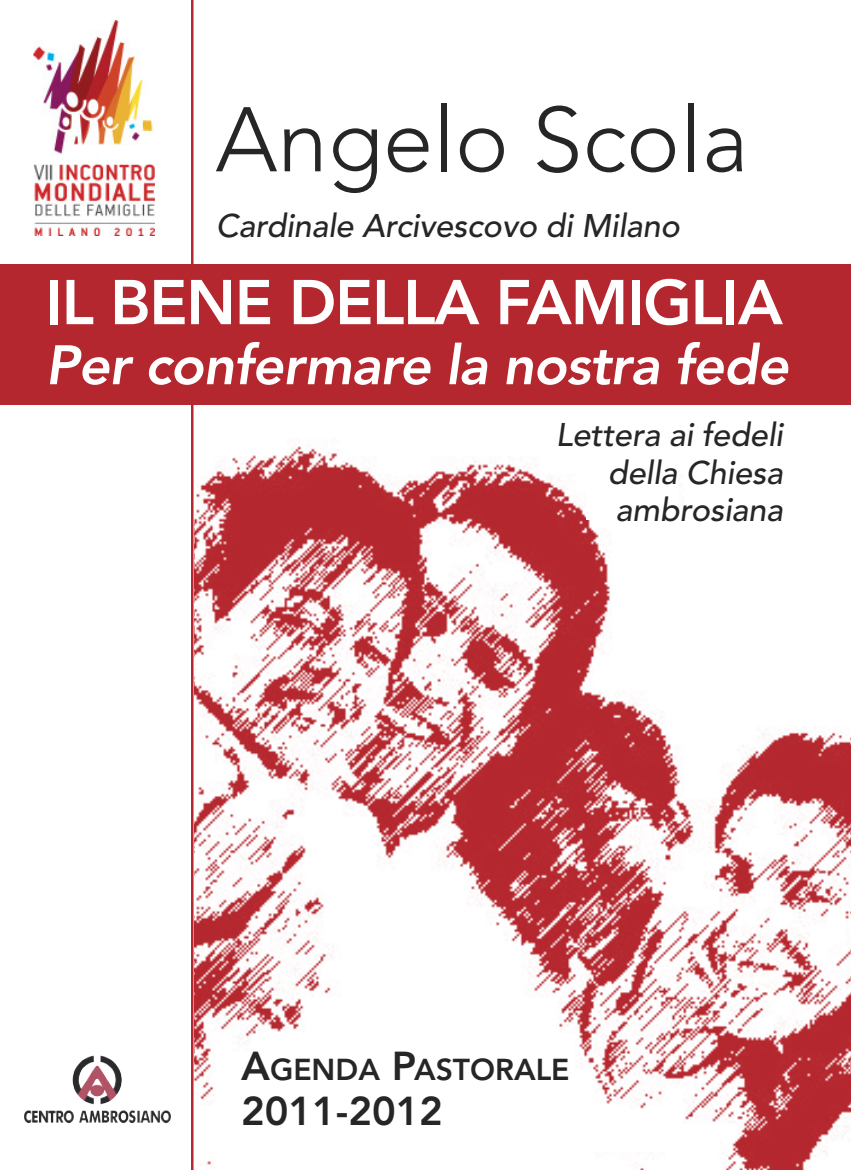
<style>
.page{position:relative;width:851px;height:1170px;background:#fff}
.page>*{position:absolute;margin:0;border:0;box-sizing:border-box;transform-origin:0 0}
.t1{font:300 90.5px "Avenir";color:#272627}
.t2{font:800 62.5px "Avenir";letter-spacing:-.02em;color:#fff}
.t3{font:italic 800 55px "Avenir";letter-spacing:-.015em;color:#fff}
.t4{font:800 40px "Avenir";color:#272627}
.t5{font:italic 500 32.5px/37.5px "Avenir";letter-spacing:-.005em;color:#272627;text-align:justify}
.t6{font:800 30px "Avenir";color:#272627}
.s1{font-size:40px}
</style>
<div class="page">
<img style="left:194px;top:446px;width:656px;height:723px">
<img style="left:33px;top:21px;width:122px;height:215px">
<hr style="left:191px;top:0;width:2px;height:1169px;background:#b5272e">
<div style="left:0;top:264px;width:850px;height:140px;background:#b5272e"></div>
<div style="left:586px;top:450px;width:91px;height:70px;background:#fff"></div>
<div style="left:574px;top:1108px;width:99px;height:43px;background:#fff"></div>
<img style="left:66px;top:1112px;width:103px;height:7px">
<h1 class="t1" style="left:215px;top:103px;width:534px">Angelo Scola</h1>
<p class="t5" style="left:216px;top:210px;width:465px">Cardinale Arcivescovo di Milano</p>
<h2 class="t2" style="left:46px;top:277px;width:738px">IL BENE DELLA FAMIGLIA</h2>
<h3 class="t3" style="left:46px;top:342px;width:744px">Per confermare la nostra fede</h3>
<p class="t5" style="left:608px;top:418px;width:176px;text-indent:-52px">Lettera ai fedeli della Chiesa ambrosiana</p>
<p class="t6" style="left:241px;top:1056px;width:330px"><span class="s1">A</span>GENDA <span class="s1">P</span>ASTORALE</p>
<p class="t4" style="left:241px;top:1094px;width:203px">2011-2012</p>
</div>
